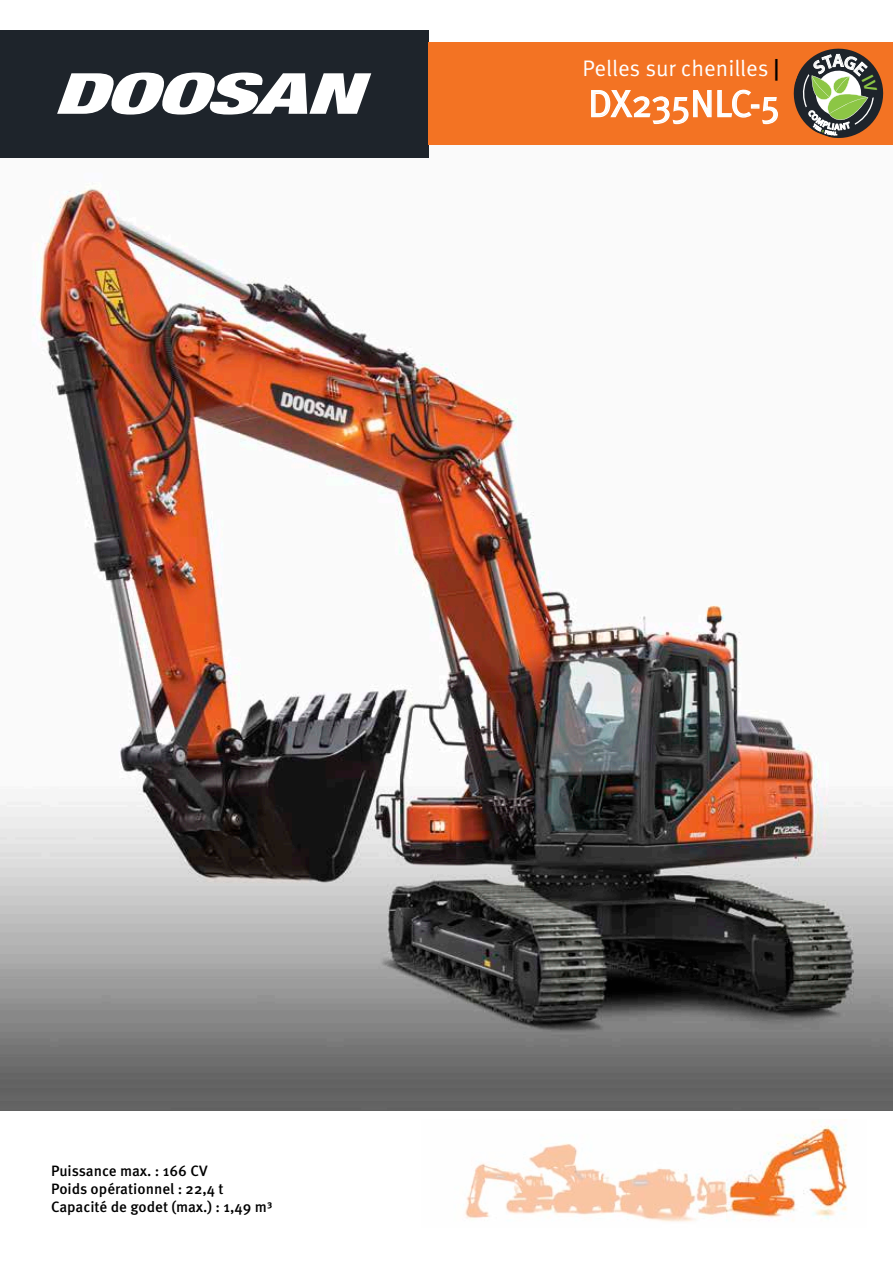
<style>
.page{position:relative;width:893px;height:1263px;background:#fff}
.page>*{position:absolute;margin:0;border:0;box-sizing:border-box;transform-origin:0 0}
.t1{font:37.5px "Meta Pro Norm";color:#fff}
.t2{font:22.5px "Meta Pro Norm";letter-spacing:-.005em;color:#fff}
.t3{font:500 15px/18px "Meta Pro";color:#000}
.s1{font-family:"Meta Pro";font-weight:500;color:#000}
</style>
<div class="page">
<img style="left:0;top:145px;width:893px;height:965px">
<div style="left:0;top:30px;width:428px;height:127px;background:#1e242b"></div>
<svg style="left:57px;top:73px;width:314px;height:42px"></svg>
<img style="left:465px;top:1143px;width:262px;height:79px">
<img style="left:727px;top:1119px;width:121px;height:102px">
<div style="left:428px;top:43px;width:465px;height:102px;background:#f37323"></div>
<svg style="left:590px;top:42px;width:163px;height:440px"></svg>
<div style="left:751px;top:104px;width:8px;height:5px;border:2px solid #fff"></div>
<svg style="left:762px;top:97px;width:16px;height:28px"></svg>
<svg style="left:793px;top:48px;width:91px;height:90px"></svg>
<h2 class="t2" style="left:582px;top:51px;width:199px">Pelles sur chenilles <span class="s1">|</span></h2>
<h1 class="t1" style="left:588px;top:75px;width:193px">DX235NLC-5</h1>
<p class="t3" style="left:51px;top:1161px;width:223px">Puissance max. : 166 CV<br>Poids opérationnel : 22,4 t<br>Capacité de godet (max.) : 1,49 m³</p>
</div>
